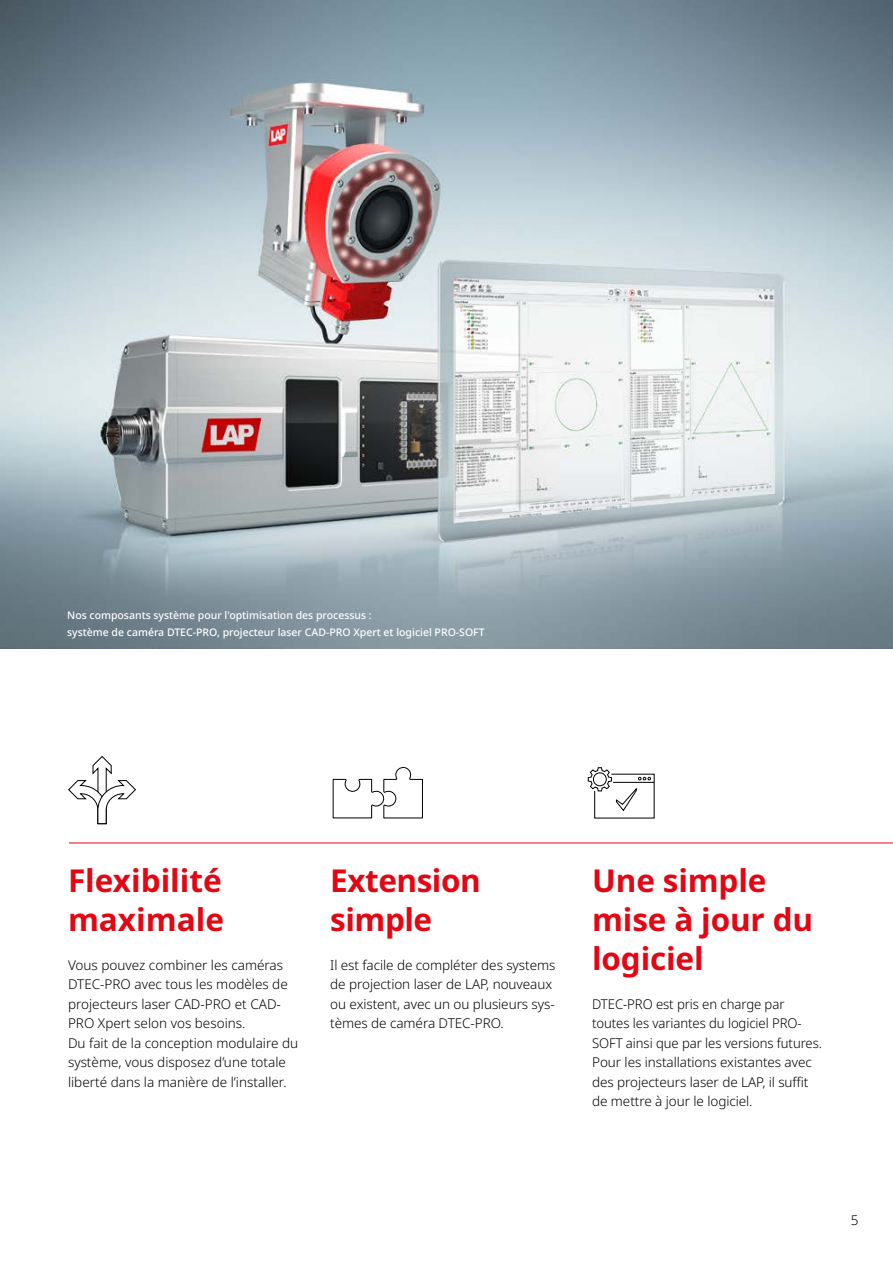
<style>
.page{position:relative;width:893px;height:1263px;background:#fff}
.page>*{position:absolute;margin:0;border:0;box-sizing:border-box;transform-origin:0 0}
.t1{font:700 31.5px/39px "Noto Sans";letter-spacing:-.005em;color:#e30613}
.t2{font:300 13.5px/19.5px "Noto Sans";letter-spacing:-.005em;color:#000}
.t3{font:500 10.5px/16.5px "Noto Sans";color:#fff}
</style>
<div class="page">
<img style="left:0;top:0;width:893px;height:648px">
<svg style="left:68px;top:756px;width:68px;height:68px"></svg>
<hr style="left:69px;top:843px;width:824px;height:1px;background:#e30613">
<svg style="left:587px;top:767px;width:67px;height:51px"></svg>
<svg style="left:333px;top:767px;width:90px;height:52px"></svg>
<p class="t3" style="left:67px;top:607px;width:419px">Nos composants système pour l'optimisation des processus :<br>système de caméra DTEC-PRO, projecteur laser CAD-PRO Xpert et logiciel PRO-SOFT</p>
<h1 class="t1" style="left:68px;top:861px;width:157px">Flexibilité maximale</h1>
<p class="t2" style="left:68px;top:955px;width:232px">Vous pouvez combiner les caméras DTEC-PRO avec tous les modèles de projecteurs laser CAD-PRO et CAD-PRO Xpert selon vos besoins.<br>Du fait de la conception modulaire du système, vous disposez d’une totale liberté dans la manière de l’installer.</p>
<h1 class="t1" style="left:330px;top:861px;width:152px">Extension simple</h1>
<p class="t2" style="left:330px;top:955px;width:227px">Il est facile de compléter des systems de projection laser de LAP, nouveaux ou existent, avec un ou plusieurs sys&shy;tèmes de caméra DTEC-PRO.</p>
<h1 class="t1" style="left:592px;top:861px;width:223px">Une simple mise à jour du logiciel</h1>
<p class="t2" style="left:592px;top:994px;width:231px">DTEC-PRO est pris en charge par toutes les variantes du logiciel PRO-SOFT ainsi que par les versions futures.<br>Pour les installations existantes avec des projecteurs laser de LAP, il suffit de mettre à jour le logiciel.</p>
<p class="t2" style="left:851px;top:1211px;width:9px">5</p>
</div>
